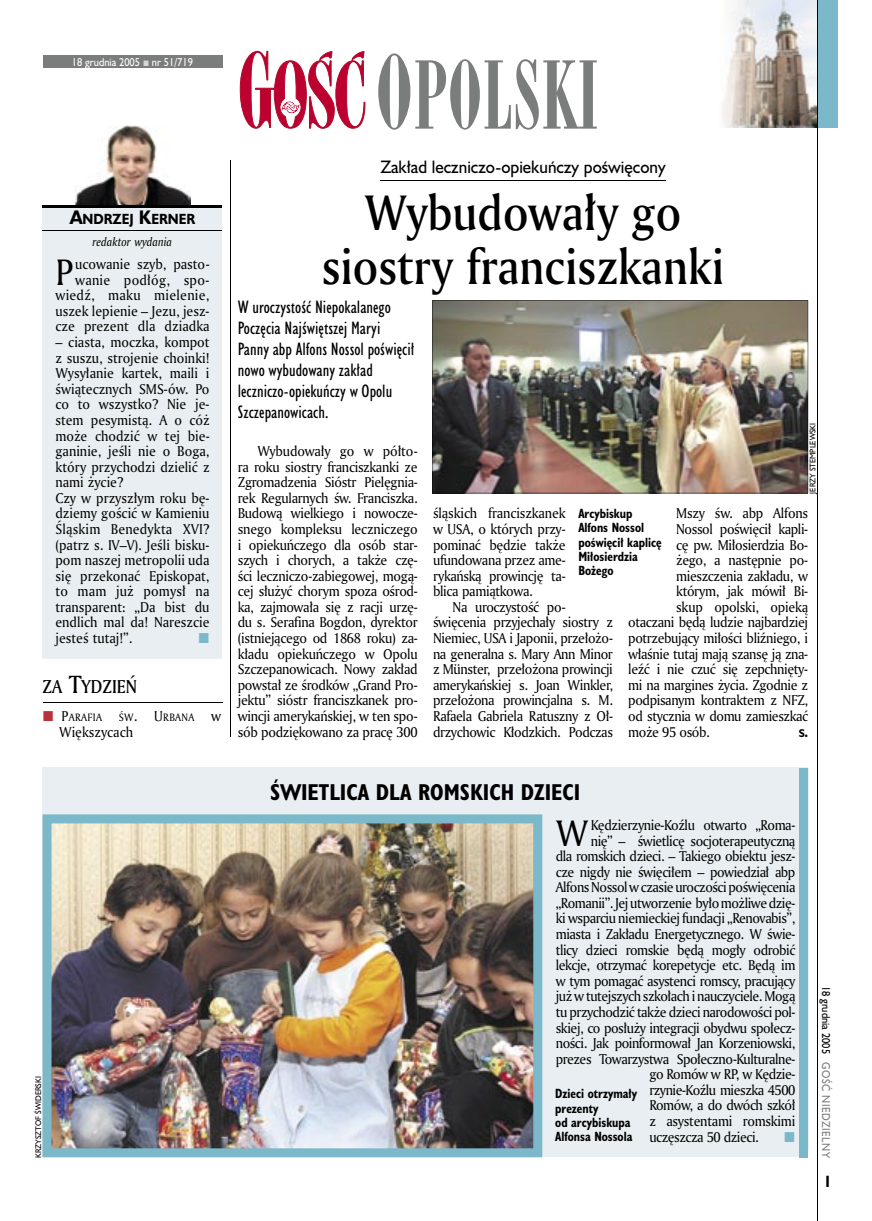
<style>
.page{position:relative;width:872px;height:1221px;background:#fff}
.page>*{position:absolute;margin:0;border:0;box-sizing:border-box;transform-origin:0 0}
.t1{font:90px "Modern 735 PL";letter-spacing:.01em;color:#7b7c7c;scale:.9 1}
.t2{font:48px/54px "Amerigo Md PL";color:#000;text-align:center;scale:.9 1}
.t3{font:35.55px "Amerigo PL";color:#000;scale:.94 1}
.t4{font:700 21px "Humanst 521 Cn PL";color:#000}
.t5{font:18px "Amerigo Md PL";color:#000;scale:.9 1}
.t6{font:16.5px/21px "Humanst 521 Cn PL";color:#000}
.t7{font:16.5px "Humanst 521 PL";color:#000;scale:.94 1}
.t8{font:700 15px "Humanst 521 Cn PL";color:#000;scale:.94 1}
.t9{font:13.8px/15.6px "Amerigo PL";letter-spacing:-.03em;color:#000;text-align:justify;scale:.94 1}
.t10{font:13.8px/15.6px "Amerigo PL";color:#000;scale:.94 1}
.t11{font:13.8px/15.6px "Amerigo PL";letter-spacing:.005em;color:#000;text-align:right;scale:.94 1}
.t12{font:700 13.5px "Humanst 521 PL";color:#000;scale:.9 1}
.t13{font:700 12.3px/14.4px "Humanst 521 Cn PL";color:#000;scale:.94 1}
.t14{font:italic 11.7px "Amerigo PL";color:#000;scale:.94 1}
.t15{font:10.5px "Humanst 521 PL";color:#fff;scale:.9 1}
.t16{font:10.5px "Humanst 521 PL";letter-spacing:.05em;color:#7b7c7c;scale:.9 1}
.t17{font:10.5px "Humanst 521 PL";color:#000;scale:.9 1}
.t18{font:10.35px "Amerigo PL";letter-spacing:.035em;color:#000;scale:.94 1}
.t19{font:700 10.35px "Humanst 521 PL";color:#000;scale:.9 1}
.t20{font:7.5px "Humanst 521 PL";color:#000;scale:.94 1}
.s1{font-size:18px}
.s2{font-size:24px}
.s3{font-size:13.8px}
.s4{font-size:97.5px}
</style>
<div class="page">
<img style="left:722px;top:0;width:95px;height:128px">
<svg style="left:240px;top:51px;width:125px;height:78px"></svg>
<div style="left:43px;top:55px;width:179px;height:13px;background:#7b7c7c"></div>
<div style="left:818px;top:0;width:19px;height:128px;background:#7ab8ca"></div>
<hr style="left:817px;top:0;width:1px;height:1220px;background:#000">
<div style="left:43px;top:767px;width:765px;height:383px;background:#e8eef1"></div>
<img style="left:43px;top:814px;width:499px;height:343px">
<div style="left:799px;top:767px;width:9px;height:390px;background:#7ab8ca"></div>
<div style="left:42px;top:207px;width:180px;height:451px;background:#e8eef1"></div>
<hr style="left:43px;top:702px;width:179px;height:1px;background:#000">
<img style="left:74px;top:126px;width:116px;height:79px">
<hr style="left:42px;top:205px;width:180px;height:1px;background:#000">
<hr style="left:42px;top:207px;width:180px;height:1px;background:#000">
<hr style="left:42px;top:230px;width:180px;height:1px;background:#000">
<hr style="left:380px;top:180px;width:285px;height:1px;background:#000">
<img style="left:432px;top:300px;width:376px;height:193px">
<hr style="left:230px;top:160px;width:1px;height:576px;background:#000">
<p class="t15" style="left:72px;top:55px;width:136px">18 grudnia 2005 nr 51/719</p>
<p class="t12" style="left:70px;top:210px;width:141px"><span class="s1">A</span>NDRZEJ <span class="s1">K</span>ERNER</p>
<p class="t14" style="left:93px;top:234px;width:86px">re dak tor wy da nia</p>
<p class="t11" style="left:55px;top:256px;width:165px">ucowanie szyb, pasto&shy;wanie podłóg, spo&shy;wiedź, maku mielenie, uszek lepienie – Jezu, jesz&shy;cze prezent dla dziadka</p>
<p class="t10" style="left:55px;top:334px;width:165px">– ciasta, moczka, kompot z suszu, strojenie choinki!<br>Wysyłanie kartek, maili i świątecznych SMS-ów. Po co to wszystko? Nie je&shy;stem pesymistą. A o cóż może chodzić w tej bie&shy;ganinie, jeśli nie o Boga, który przychodzi dzielić z nami życie?<br>Czy w przyszłym roku bę&shy;dziemy gościć w Kamieniu<br>Śląskim Benedykta XVI? (patrz s. IV–V). Jeśli bisku&shy;pom naszej metropolii uda się przekonać Episkopat, to mam już pomysł na transparent: „Da bist du endlich mal da! Nareszcie jesteś tutaj!”.</p>
<h3 class="t5" style="left:43px;top:674px;width:107px">ZA <span class="s2">T</span>YDZIEŃ</h3>
<p class="t18" style="left:62px;top:710px;width:45px"><span class="s3">P</span>ARAFIA</p>
<p class="t18" style="left:119px;top:710px;width:110px">ŚW<span class="s3">. U</span>RBANA <span class="s3">w</span></p>
<p class="t10" style="left:59px;top:723px;width:80px">Większycach</p>
<h3 class="t3" style="left:55px;top:248px;width:20px">P</h3>
<h1 class="t1" style="left:376px;top:40px;width:249px"><span class="s4">O</span>POLSKI</h1>
<p class="t7" style="left:380px;top:156px;width:305px">Zakład leczniczo-opiekuńczy poświęcony</p>
<h2 class="t2" style="left:322px;top:184px;width:449px">Wybudowały go siostry franciszkanki</h2>
<p class="t6" style="left:238px;top:297px;width:178px">W uroczystość Niepokalanego<br>Poczęcia Najświętszej Maryi<br>Panny abp Alfons Nossol poświęcił nowo wybudowany zakład leczniczo-opiekuńczy w Opolu<br>Szczepanowicach.</p>
<p class="t9" style="left:238px;top:443px;width:193px;text-indent:20px">Wybudowały go w półto&shy;ra roku siostry franciszkanki ze Zgromadzenia Sióstr Pielęgnia&shy;rek Regularnych św. Franciszka.<br>Budową wielkiego i nowocze&shy;snego kompleksu leczniczego i opiekuńczego dla osób star&shy;szych i chorych, a także czę&shy;ści leczniczo-zabiegowej, mogą&shy;cej służyć chorym spoza ośrod&shy;ka, zajmowała się z racji urzę&shy;du s. Serafina Bogdon, dyrektor (istniejącego od 1868 roku) za&shy;kładu opiekuńczego w Opolu Szczepanowicach. Nowy zakład powstał ze środków „Grand Pro&shy;jektu” sióstr franciszkanek pro&shy;wincji amerykańskiej, w ten spo&shy;sób podziękowano za pracę 300</p>
<p class="t20" style="left:807px;top:493px;width:77px;rotate:-90deg">JERZY STEMPLEWSKI</p>
<p class="t9" style="left:433px;top:505px;width:143px">śląskich franciszkanek w USA, o których przy&shy;pominać będzie także ufundowana przez ame&shy;rykańską prowincję ta&shy;blica pamiątkowa.</p>
<p class="t9" style="left:433px;top:598px;width:193px;text-align:left;text-indent:20px">Na uroczystość po&shy;święcenia przyjechały siostry z<br>Niemiec, USA i Japonii, przełożo&shy;na generalna s. Mary Ann Minor z Münster, przełożona prowincji amerykańskiej s. Joan Winkler, przełożona prowincjalna s. M.<br>Rafaela Gabriela Ratuszny z Oł&shy;drzychowic Kłodzkich. Podczas</p>
<p class="t9" style="left:676px;top:505px;width:142px">Mszy św. abp Alfons</p>
<p class="t9" style="left:676px;top:521px;width:142px">Nossol poświęcił kapli-</p>
<p class="t9" style="left:676px;top:536px;width:142px">cę pw. Miłosierdzia Bo-</p>
<p class="t9" style="left:676px;top:552px;width:142px">żego, a następnie po-</p>
<p class="t9" style="left:676px;top:567px;width:142px">mieszczenia zakładu, w</p>
<p class="t9" style="left:676px;top:583px;width:142px">którym, jak mówił Bi-</p>
<p class="t9" style="left:676px;top:598px;width:142px">skup opolski, opieką</p>
<p class="t9" style="left:628px;top:614px;width:193px">otaczani będą ludzie najbardziej</p>
<p class="t9" style="left:628px;top:630px;width:193px">potrzebujący miłości bliźniego, i</p>
<p class="t9" style="left:628px;top:645px;width:193px">właśnie tutaj mają szansę ją zna-</p>
<p class="t9" style="left:628px;top:661px;width:193px">leźć i nie czuć się zepchnięty-</p>
<p class="t9" style="left:628px;top:676px;width:193px">mi na margines życia. Zgodnie z</p>
<p class="t9" style="left:628px;top:692px;width:193px">podpisanym kontraktem z NFZ,</p>
<p class="t9" style="left:628px;top:707px;width:193px">od stycznia w domu zamieszkać</p>
<p class="t9" style="left:628px;top:723px;width:88px">może 95 osób.</p>
<p class="t19" style="left:799px;top:725px;width:12px">S<span class="s3">.</span></p>
<p class="t13" style="left:578px;top:505px;width:90px">Arcybiskup<br>Alfons Nossol poświęcił kaplicę<br>Miłosierdzia<br>Bożego</p>
<h3 class="t4" style="left:270px;top:778px;width:312px">ŚWIETLICA DLA ROMSKICH DZIECI</h3>
<h3 class="t3" style="left:556px;top:809px;width:35px">W</h3>
<p class="t9" style="left:591px;top:816px;width:219px">Kędzierzynie-Koźlu otwarto „Roma-</p>
<p class="t9" style="left:591px;top:832px;width:219px">nię” – świetlicę socjoterapeutyczną</p>
<p class="t9" style="left:556px;top:848px;width:256px">dla romskich dzieci. – Takiego obiektu jesz-</p>
<p class="t9" style="left:556px;top:863px;width:256px">cze nigdy nie święciłem – powiedział abp</p>
<p class="t9" style="left:556px;top:879px;width:256px">Alfons Nossol w czasie uroczości poświęcenia</p>
<p class="t9" style="left:556px;top:894px;width:256px">„Romanii”. Jej utworzenie było możliwe dzię-</p>
<p class="t9" style="left:556px;top:910px;width:256px">ki wsparciu niemieckiej fundacji „Renovabis”,</p>
<p class="t9" style="left:556px;top:925px;width:256px">miasta i Zakładu Energetycznego. W świe-</p>
<p class="t9" style="left:556px;top:941px;width:256px">tlicy dzieci romskie będą mogły odrobić</p>
<p class="t9" style="left:556px;top:957px;width:256px">lekcje, otrzymać korepetycje etc. Będą im</p>
<p class="t9" style="left:556px;top:972px;width:256px">w tym pomagać asystenci romscy, pracujący</p>
<p class="t9" style="left:556px;top:988px;width:256px">już w tutejszych szkołach i nauczyciele. Mogą</p>
<p class="t9" style="left:556px;top:1003px;width:256px">tu przychodzić także dzieci narodowości pol-</p>
<p class="t9" style="left:556px;top:1019px;width:256px">skiej, co posłuży integracji obydwu społecz-</p>
<p class="t9" style="left:556px;top:1034px;width:256px">ności. Jak poinformował Jan Korzeniowski,</p>
<p class="t9" style="left:556px;top:1050px;width:256px">prezes Towarzystwa Społeczno-Kulturalne-</p>
<p class="t9" style="left:649px;top:1066px;width:157px">go Romów w RP, w Kędzie-</p>
<p class="t9" style="left:649px;top:1081px;width:157px">rzynie-Koźlu mieszka 4500</p>
<p class="t9" style="left:649px;top:1097px;width:157px">Romów, a do dwóch szkół</p>
<p class="t9" style="left:649px;top:1112px;width:157px">z asystentami romskimi</p>
<p class="t9" style="left:649px;top:1128px;width:118px">uczęszcza 50 dzieci.</p>
<p class="t20" style="left:33px;top:1157px;width:88px;rotate:-90deg">KRZYSZTOF ŚWIDERSKI</p>
<p class="t13" style="left:555px;top:1085px;width:88px">Dzieci otrzymały prezenty<br>od arcybiskupa<br>Alfonsa Nossola</p>
<p class="t17" style="left:833px;top:985px;width:77px;rotate:90deg">18 grudnia 2005</p>
<p class="t16" style="left:833px;top:1062px;width:108px;rotate:90deg">GOŚĆ NIEDZIELNY</p>
<p class="t8" style="left:825px;top:1171px;width:6px">I</p>
</div>
